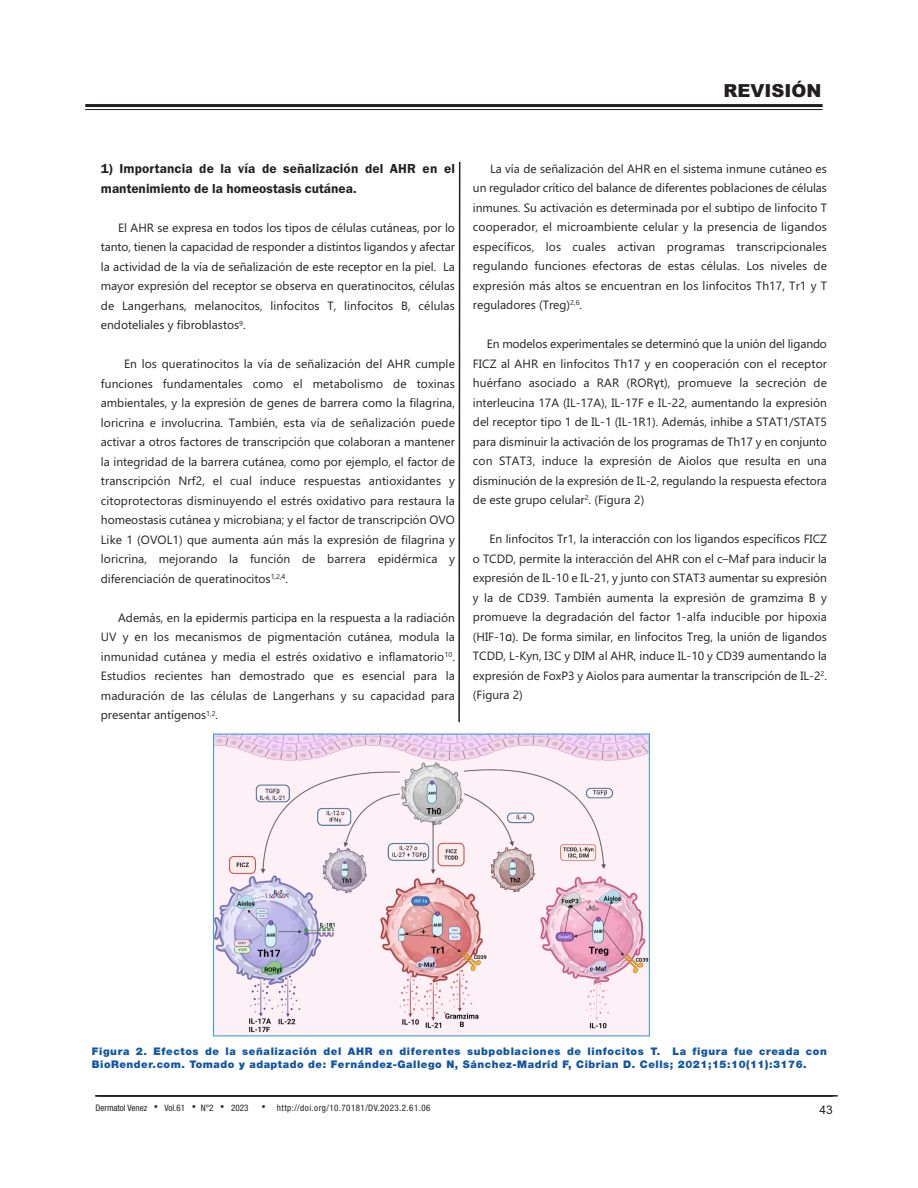
<style>
.page{position:relative;width:918px;height:1188px;background:#fff}
.page>*{position:absolute;margin:0;border:0;box-sizing:border-box;transform-origin:0 0}
.t1{font:900 18px "Arial";color:#231f20}
.t2{font:600 13.5px/19.5px "Franklin Gothic";letter-spacing:.01em;color:#231f20}
.t3{font:12px/19.5px "Gadugi";color:#231f20;text-align:justify}
.t4{font:12px "Arial";color:#231f20}
.t5{font:900 10.5px/12.3px "Helvetica Neue LT Std";letter-spacing:.06em;color:#1155a6}
.t6{font:condensed 9px "Helvetica Neue LT Std";letter-spacing:.05em;color:#231f20}
.t7{font:condensed 9px "Helvetica Neue LT Std";color:#231f20}
.s1{font-family:"Tahoma"}
</style>
<div class="page">
<hr style="left:85px;top:104px;width:738px;height:3px;background:#231f20">
<hr style="left:85px;top:109px;width:738px;height:1px;background:#231f20">
<hr style="left:100px;top:1095px;width:738px;height:2px;background:#231f20">
<hr style="left:95px;top:1095px;width:738px;height:2px;background:#231f20">
<img style="left:215px;top:735px;width:433px;height:299px">
<div style="left:213px;top:733px;width:437px;height:303px;border:1px solid #3ca3db"></div>
<svg style="left:458px;top:161px;width:3px;height:562px;background:#908e8f"></svg>
<h1 class="t1" style="left:724px;top:80px;width:99px">REVISIÓN</h1>
<p class="t2" style="left:101px;top:159px;width:356px">1) Importancia de la vía de señalización del AHR en el mantenimiento de la homeostasis cutánea.</p>
<p class="t3" style="left:101px;top:218px;width:356px;text-indent:17px">El AHR se expresa en todos los tipos de células cutáneas, por lo tanto, tienen la capacidad de responder a distintos ligandos y afectar la actividad de la vía de señalización de este receptor en la piel. La mayor expresión del receptor se observa en queratinocitos, células de Langerhans, melanocitos, linfocitos T, linfocitos B, células endoteliales y fibroblastos<sup>9</sup>.</p>
<p class="t3" style="left:101px;top:355px;width:356px;text-indent:23px">En los queratinocitos la vía de señalización del AHR cumple funciones fundamentales como el metabolismo de toxinas ambientales, y la expresión de genes de barrera como la filagrina, loricrina e involucrina. También, esta vía de señalización puede activar a otros factores de transcripción que colaboran a mantener la integridad de la barrera cutánea, como por ejemplo, el factor de transcripción Nrf2, el cual induce respuestas antioxidantes y citoprotectoras disminuyendo el estrés oxidativo para restaura la homeostasis cutánea y microbiana; y el factor de transcripción OVO Like 1 (OVOL1) que aumenta aún más la expresión de filagrina y loricrina, mejorando la función de barrera epidérmica y diferenciación de queratinocitos<sup>1,2,4</sup>.</p>
<p class="t3" style="left:101px;top:608px;width:356px;text-indent:17px">Además, en la epidermis participa en la respuesta a la radiación UV y en los mecanismos de pigmentación cutánea, modula la inmunidad cutánea y media el estrés oxidativo e inflamatorio<sup>10</sup>.<br>Estudios recientes han demostrado que es esencial para la maduración de las células de Langerhans y su capacidad para presentar antígenos<sup>1,2</sup>.</p>
<p class="t3" style="left:473px;top:159px;width:356px;text-indent:17px">La vía de señalización del AHR en el sistema inmune cutáneo es un regulador crítico del balance de diferentes poblaciones de células inmunes. Su activación es determinada por el subtipo de linfocito T cooperador, el microambiente celular y la presencia de ligandos específicos, los cuales activan programas transcripcionales regulando funciones efectoras de estas células. Los niveles de expresión más altos se encuentran en los linfocitos Th17, Tr1 y T reguladores (Treg)<sup>2,6</sup>.</p>
<p class="t3" style="left:473px;top:334px;width:356px;text-indent:14px">En modelos experimentales se determinó que la unión del ligando FICZ al AHR en linfocitos Th17 y en cooperación con el receptor huérfano asociado a RAR (ROR<span class="s1">γ</span>t), promueve la secreción de interleucina 17A (IL-17A), IL-17F e IL-22, aumentando la expresión del receptor tipo 1 de IL-1 (IL-1R1). Además, inhibe a STAT1/STAT5 para disminuir la activación de los programas de Th17 y en conjunto con STAT3, induce la expresión de Aiolos que resulta en una disminución de la expresión de IL-2, regulando la respuesta efectora de este grupo celular<sup>2</sup>. (Figura 2)</p>
<p class="t3" style="left:473px;top:529px;width:356px;text-indent:17px">En linfocitos Tr1, la interacción con los ligandos específicos FICZ o TCDD, permite la interacción del AHR con el c–Maf para inducir la expresión de IL-10 e IL-21, y junto con STAT3 aumentar su expresión y la de CD39. También aumenta la expresión de gramzima B y promueve la degradación del factor 1-alfa inducible por hipoxia (HIF-1<span class="s1">α</span>). De forma similar, en linfocitos Treg, la unión de ligandos TCDD, L-Kyn, I3C y DIM al AHR, induce IL-10 y CD39 aumentando la expresión de FoxP3 y Aiolos para aumentar la transcripción de IL-2<sup>2</sup>. (Figura 2)</p>
<p class="t5" style="left:92px;top:1046px;width:737px">Figura 2. Efectos de la señalización del AHR en diferentes subpoblaciones de linfocitos T. La figura fue creada con<br>BioRender.com. Tomado y adaptado de: Fernández-Gallego N, Sánchez-Madrid F, Cibrian D. Cells; 2021;15:10(11):3176.</p>
<p class="t7" style="left:95px;top:1105px;width:53px">Dermatol Venez</p>
<p class="t6" style="left:165px;top:1105px;width:22px">Vol.61</p>
<p class="t6" style="left:201px;top:1105px;width:14px">N°2</p>
<p class="t6" style="left:231px;top:1105px;width:19px">2023</p>
<p class="t6" style="left:277px;top:1105px;width:155px">http://doi.org/10.70181/DV.2023.2.61.06</p>
<p class="t4" style="left:819px;top:1103px;width:15px">43</p>
</div>
